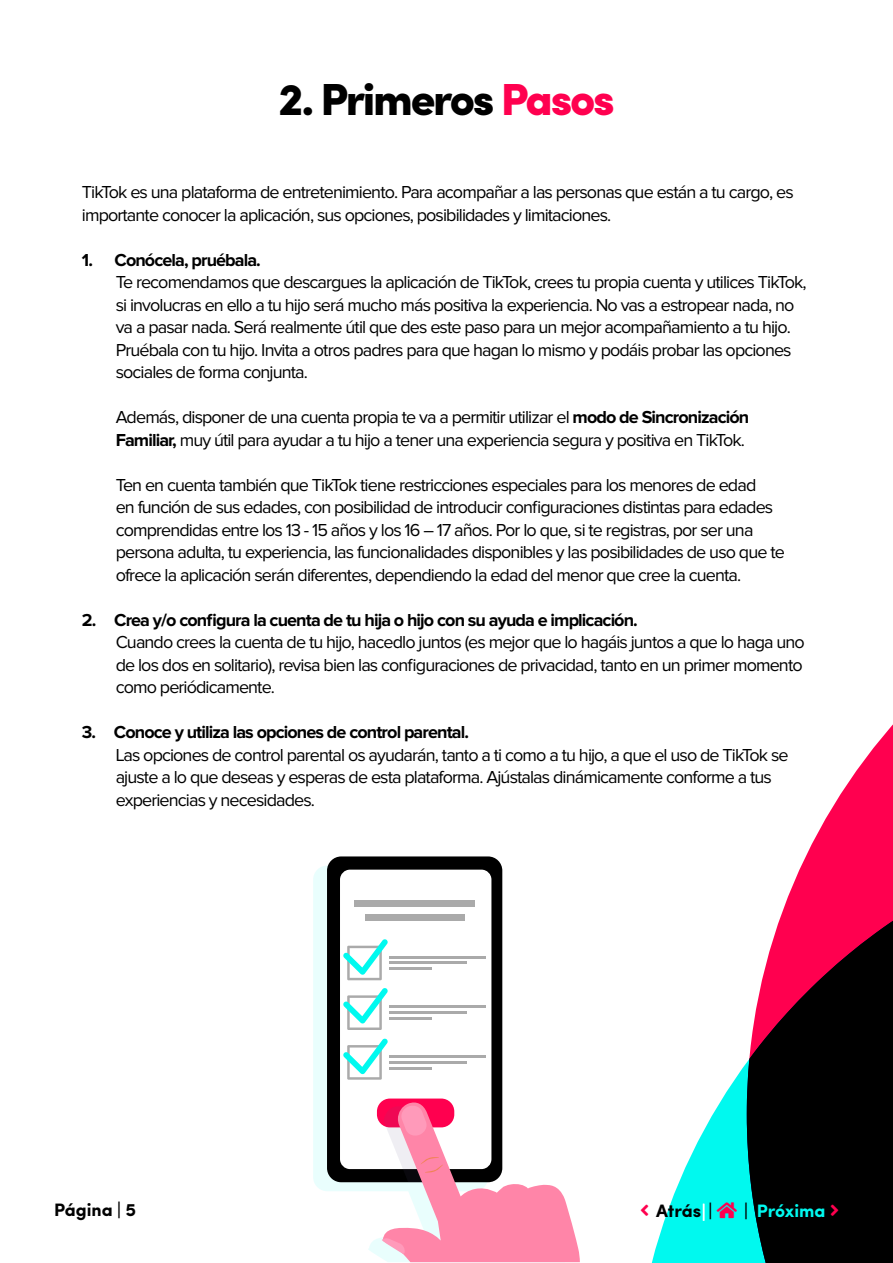
<style>
.page{position:relative;width:893px;height:1263px;background:#fff}
.page>*{position:absolute;margin:0;border:0;box-sizing:border-box;transform-origin:0 0}
.t1{font:900 45px "Sofia Pro";letter-spacing:-.05em;color:#000}
.t2{font:18px/22.5px "Proxima Nova";letter-spacing:-.05em;color:#000}
.t3{font:700 18px "Proxima Nova";letter-spacing:-.05em;color:#000}
.t4{font:700 18px "Sofia Pro";color:#000}
.t5{font:700 18px "Sofia Pro";letter-spacing:-.005em;color:#00f9f0}
.s1{color:#ff004f}
.s2{font-weight:700}
.s3{color:#000}
</style>
<div class="page">
<svg style="left:826px;top:724px;width:67px;height:94px;fill:#ff004f"></svg>
<svg style="left:410px;top:1062px;width:337px;height:201px"></svg>
<svg style="left:313px;top:866px;width:252px;height:392px"></svg>
<div style="left:327px;top:856px;width:175px;height:326px;background:#000"></div>
<div style="left:340px;top:870px;width:151px;height:299px;background:#fff;border-radius:10px"></div>
<div style="left:365px;top:914px;width:99px;height:7px;background:#aaa"></div>
<div style="left:354px;top:900px;width:121px;height:6px;background:#aaa"></div>
<hr style="left:389px;top:955px;width:97px;height:3px;background:#aaa">
<hr style="left:389px;top:961px;width:77px;height:3px;background:#aaa">
<hr style="left:389px;top:967px;width:43px;height:3px;background:#aaa">
<hr style="left:389px;top:1005px;width:97px;height:3px;background:#aaa">
<hr style="left:389px;top:1011px;width:77px;height:3px;background:#aaa">
<hr style="left:389px;top:1017px;width:43px;height:3px;background:#aaa">
<hr style="left:389px;top:1055px;width:97px;height:3px;background:#aaa">
<hr style="left:389px;top:1061px;width:77px;height:3px;background:#aaa">
<hr style="left:389px;top:1067px;width:43px;height:3px;background:#aaa">
<svg style="left:343px;top:1038px;width:45px;height:42px"></svg>
<svg style="left:343px;top:939px;width:45px;height:41px"></svg>
<svg style="left:343px;top:988px;width:45px;height:42px"></svg>
<div style="left:377px;top:1098px;width:77px;height:29px;background:#ff004f;border-radius:13px"></div>
<svg style="left:381px;top:1100px;width:199px;height:162px"></svg>
<svg style="left:747px;top:818px;width:146px;height:445px;background:#5f2135"></svg>
<svg style="left:641px;top:1204px;width:7px;height:12px"></svg>
<svg style="left:717px;top:1202px;width:20px;height:16px"></svg>
<svg style="left:831px;top:1204px;width:7px;height:12px"></svg>
<h1 class="t1" style="left:278px;top:64px;width:338px">2. Primeros <span class="s1">Pasos</span></h1>
<p class="t2" style="left:82px;top:182px;width:713px">TikTok es una plataforma de entretenimiento. Para acompañar a las personas que están a tu cargo, es importante conocer la aplicación, sus opciones, posibilidades y limitaciones.</p>
<p class="t3" style="left:82px;top:251px;width:180px">1. Conócela, pruébala.</p>
<p class="t2" style="left:116px;top:272px;width:692px">Te recomendamos que descargues la aplicación de TikTok, crees tu propia cuenta y utilices TikTok, si involucras en ello a tu hijo será mucho más positiva la experiencia. No vas a estropear nada, no va a pasar nada. Será realmente útil que des este paso para un mejor acompañamiento a tu hijo.<br>Pruébala con tu hijo. Invita a otros padres para que hagan lo mismo y podáis probar las opciones sociales de forma conjunta.</p>
<p class="t2" style="left:116px;top:407px;width:635px">Además, disponer de una cuenta propia te va a permitir utilizar el <span class="s2">modo de Sincronización<br>Familiar,</span> muy útil para ayudar a tu hijo a tener una experiencia segura y positiva en TikTok.</p>
<p class="t2" style="left:116px;top:474px;width:671px">Ten en cuenta también que TikTok tiene restricciones especiales para los menores de edad<br>en función de sus edades, con posibilidad de introducir configuraciones distintas para edades comprendidas entre los 13 - 15 años y los 16 – 17 años. Por lo que, si te registras, por ser una persona adulta, tu experiencia, las funcionalidades disponibles y las posibilidades de uso que te ofrece la aplicación serán diferentes, dependiendo la edad del menor que cree la cuenta.</p>
<p class="t3" style="left:82px;top:611px;width:557px">2. Crea y/o configura la cuenta de tu hija o hijo con su ayuda e implicación.</p>
<p class="t2" style="left:116px;top:632px;width:691px">Cuando crees la cuenta de tu hijo, hacedlo juntos (es mejor que lo hagáis juntos a que lo haga uno de los dos en solitario), revisa bien las configuraciones de privacidad, tanto en un primer momento como periódicamente.</p>
<p class="t3" style="left:82px;top:724px;width:389px">3. Conoce y utiliza las opciones de control parental.</p>
<p class="t2" style="left:116px;top:744px;width:674px">Las opciones de control parental os ayudarán, tanto a ti como a tu hijo, a que el uso de TikTok se ajuste a lo que deseas y esperas de esta plataforma. Ajústalas dinámicamente conforme a tus experiencias y necesidades.</p>
<p class="t4" style="left:54px;top:1196px;width:84px">Página | 5</p>
<p class="t4" style="left:656px;top:1197px;width:58px">Atrás |</p>
<p class="t5" style="left:744px;top:1197px;width:83px"><span class="s3">|</span> Próxima</p>
</div>
